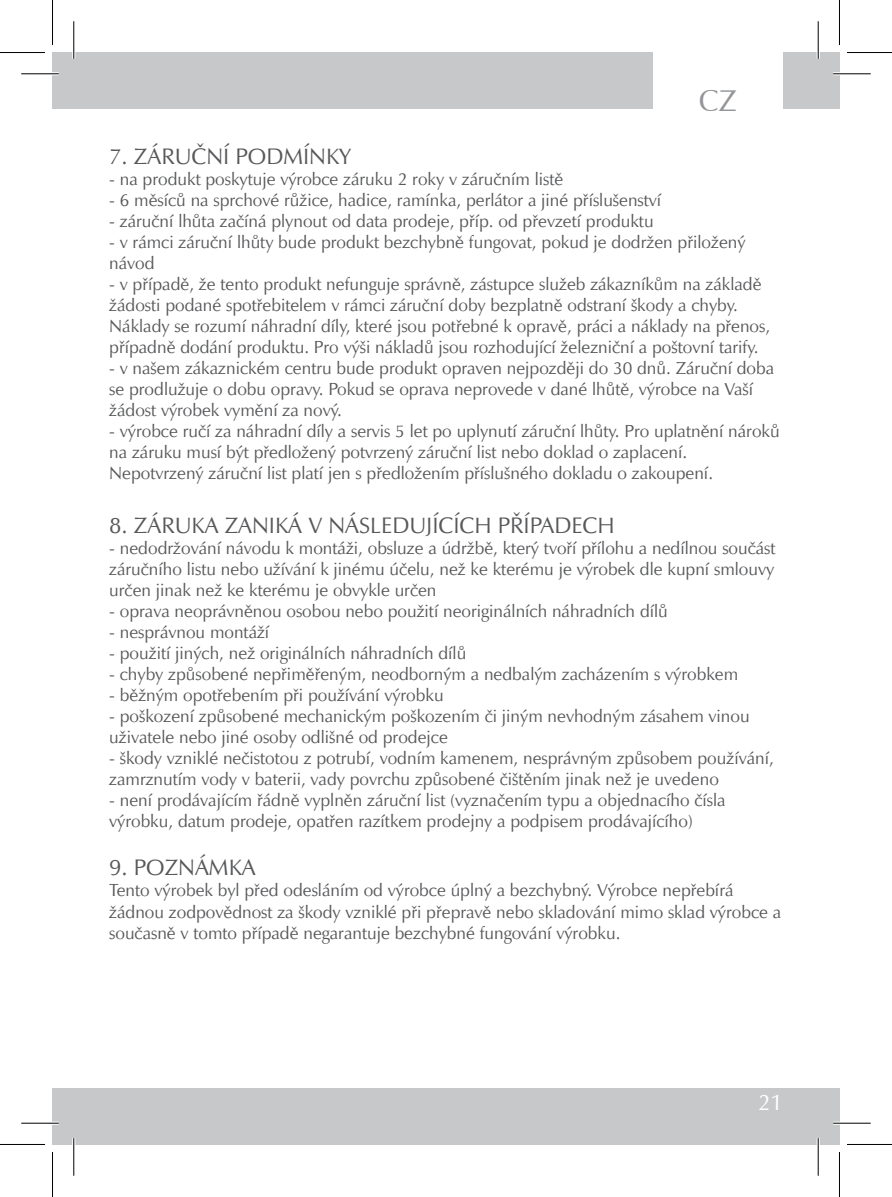
<style>
.page{position:relative;width:892px;height:1197px;background:#fff}
.page>*{position:absolute;margin:0;border:0;box-sizing:border-box;transform-origin:0 0}
.t1{font:30px "Zapf Humanist 601 BT";color:#939598}
.t2{font:22.5px "Zapf Humanist 601 TL";color:#57585a}
.t3{font:22.5px "Zapf Humanist 601 TL";color:#fff}
.t4{font:17.5px/21px "Zapf Humanist 601 TL";color:#57585a}
</style>
<div class="page">
<div style="left:52px;top:1087px;width:787px;height:57px;background:#c7c8ca"></div>
<div style="left:52px;top:52px;width:787px;height:57px;background:#c7c8ca"></div>
<div style="left:653px;top:52px;width:129px;height:60px;background:#fff"></div>
<hr style="left:21px;top:72px;width:38px;height:3px;background:#fff">
<hr style="left:833px;top:72px;width:37px;height:3px;background:#fff">
<hr style="left:21px;top:1121px;width:38px;height:3px;background:#fff">
<hr style="left:833px;top:1121px;width:37px;height:3px;background:#fff">
<hr style="left:72px;top:21px;width:3px;height:38px;background:#fff">
<hr style="left:72px;top:1138px;width:3px;height:37px;background:#fff">
<hr style="left:816px;top:21px;width:3px;height:38px;background:#fff">
<hr style="left:816px;top:1138px;width:3px;height:37px;background:#fff">
<hr style="left:21px;top:73px;width:38px;height:1px;background:#000">
<hr style="left:833px;top:73px;width:37px;height:1px;background:#000">
<hr style="left:21px;top:1122px;width:38px;height:1px;background:#000">
<hr style="left:833px;top:1122px;width:37px;height:1px;background:#000">
<hr style="left:73px;top:21px;width:1px;height:38px;background:#000">
<hr style="left:73px;top:1138px;width:1px;height:37px;background:#000">
<hr style="left:817px;top:21px;width:1px;height:38px;background:#000">
<hr style="left:817px;top:1138px;width:1px;height:37px;background:#000">
<hr style="left:0;top:52px;width:45px;height:1px;background:#000">
<hr style="left:847px;top:52px;width:45px;height:1px;background:#000">
<hr style="left:0;top:1143px;width:45px;height:1px;background:#000">
<hr style="left:847px;top:1143px;width:45px;height:1px;background:#000">
<hr style="left:52px;top:0;width:1px;height:45px;background:#000">
<hr style="left:52px;top:1151px;width:1px;height:45px;background:#000">
<hr style="left:839px;top:0;width:1px;height:45px;background:#000">
<hr style="left:839px;top:1151px;width:1px;height:45px;background:#000">
<h1 class="t1" style="left:699px;top:82px;width:39px">CZ</h1>
<p class="t2" style="left:109px;top:142px;width:244px">7. ZÁRUČNÍ PODMÍNKY</p>
<p class="t4" style="left:109px;top:168px;width:455px">- na produkt poskytuje výrobce záruku 2 roky v záručním listě</p>
<p class="t4" style="left:109px;top:189px;width:554px">- 6 měsíců na sprchové růžice, hadice, ramínka, perlátor a jiné příslušenství</p>
<p class="t4" style="left:109px;top:210px;width:546px">- záruční lhůta začíná plynout od data prodeje, příp. od převzetí produktu</p>
<p class="t4" style="left:109px;top:231px;width:638px">- v rámci záruční lhůty bude produkt bezchybně fungovat, pokud je dodržen přiložený návod</p>
<p class="t4" style="left:109px;top:273px;width:662px">- v případě, že tento produkt nefunguje správně, zástupce služeb zákazníkům na základě žádosti podané spotřebitelem v rámci záruční doby bezplatně odstraní škody a chyby.<br>Náklady se rozumí náhradní díly, které jsou potřebné k opravě, práci a náklady na přenos, případně dodání produktu. Pro výši nákladů jsou rozhodující železniční a poštovní tarify.</p>
<p class="t4" style="left:109px;top:357px;width:666px">- v našem zákaznickém centru bude produkt opraven nejpozději do 30 dnů. Záruční doba se prodlužuje o dobu opravy. Pokud se oprava neprovede v dané lhůtě, výrobce na Vaší žádost výrobek vymění za nový.</p>
<p class="t4" style="left:109px;top:420px;width:672px">- výrobce ručí za náhradní díly a servis 5 let po uplynutí záruční lhůty. Pro uplatnění nároků na záruku musí být předložený potvrzený záruční list nebo doklad o zaplacení.<br>Nepotvrzený záruční list platí jen s předložením příslušného dokladu o zakoupení.</p>
<p class="t2" style="left:109px;top:511px;width:329px">8. ZÁRUKA ZANIKÁ V NÁSLEDUJÍCÍCH</p>
<p class="t2" style="left:498px;top:511px;width:101px">PŘÍPADECH</p>
<p class="t4" style="left:109px;top:537px;width:668px;text-align:justify">- nedodržování návodu k montáži, obsluze a údržbě, který tvoří přílohu a nedílnou součást záručního listu nebo užívání k jinému účelu, než ke kterému je výrobek dle kupní smlouvy určen jinak než ke kterému je obvykle určen</p>
<p class="t4" style="left:109px;top:600px;width:560px">- oprava neoprávněnou osobou nebo použití neoriginálních náhradních dílů</p>
<p class="t4" style="left:109px;top:621px;width:162px">- nesprávnou montáží</p>
<p class="t4" style="left:109px;top:642px;width:358px">- použití jiných, než originálních náhradních dílů</p>
<p class="t4" style="left:109px;top:663px;width:630px">- chyby způsobené nepřiměřeným, neodborným a nedbalým zacházením s výrobkem</p>
<p class="t4" style="left:109px;top:684px;width:336px">- běžným opotřebením při používání výrobku</p>
<p class="t4" style="left:109px;top:705px;width:642px">- poškození způsobené mechanickým poškozením či jiným nevhodným zásahem vinou uživatele nebo jiné osoby odlišné od prodejce</p>
<p class="t4" style="left:109px;top:747px;width:666px">- škody vzniklé nečistotou z potrubí, vodním kamenem, nesprávným způsobem používání, zamrznutím vody v baterii, vady povrchu způsobené čištěním jinak než je uvedeno</p>
<p class="t4" style="left:109px;top:789px;width:618px">- není prodávajícím řádně vyplněn záruční list (vyznačením typu a objednacího čísla výrobku, datum prodeje, opatřen razítkem prodejny a podpisem prodávajícího)</p>
<p class="t2" style="left:109px;top:853px;width:148px">9. POZNÁM KA</p>
<p class="t4" style="left:109px;top:879px;width:673px">Tento výrobek byl před odesláním od výrobce úplný a bezchybný. Výrobce nepřebírá žádnou zodpovědnost za škody vzniklé při přepravě nebo skladování mimo sklad výrobce a současně v tomto případě negarantuje bezchybné fungování výrobku.</p>
<p class="t3" style="left:758px;top:1088px;width:26px">21</p>
</div>
